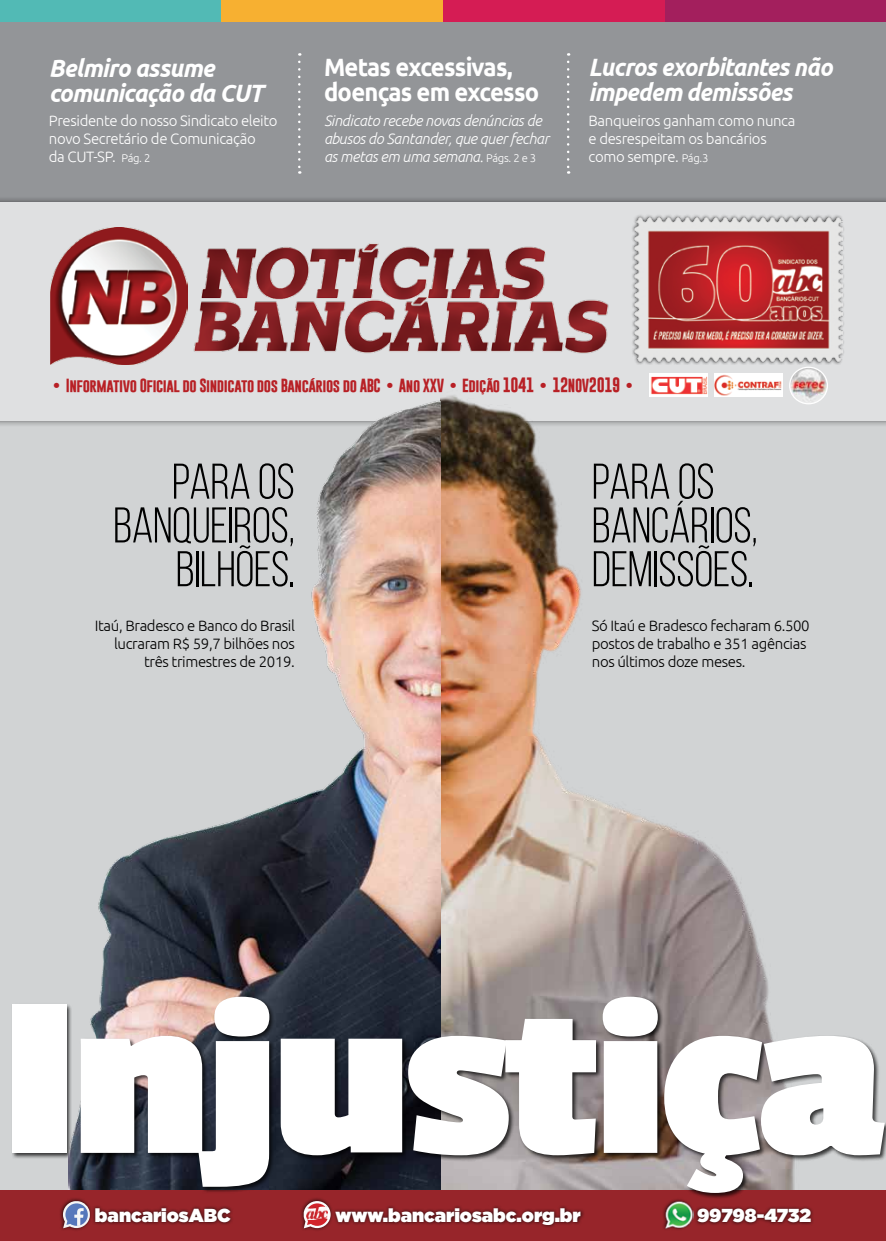
<style>
.page{position:relative;width:886px;height:1241px;background:#fff}
.page>*{position:absolute;margin:0;border:0;box-sizing:border-box;transform-origin:0 0}
.t1{font:700 238.25px "Passion One";letter-spacing:-.02em;color:#fff;scale:1.08 1}
.t2{font:50px/43.8px "Bebas Neue";letter-spacing:-.01em;color:#000;text-align:right}
.t3{font:italic 700 25px/25px "Ubuntu";letter-spacing:-.03em;color:#fff;scale:.93 1}
.t4{font:700 25px/25px "Ubuntu";letter-spacing:-.03em;color:#fff;scale:.95 1}
.t5{font:italic 700 25px/25px "Ubuntu";letter-spacing:-.03em;color:#fff;scale:.95 1}
.t6{font:900 18.75px "Gotham";color:#fff}
.t7{font:300 15px/18px "Ubuntu";letter-spacing:-.025em;color:#000;text-align:right}
.t8{font:300 15px/18px "Ubuntu";letter-spacing:-.025em;color:#fff}
.t9{font:italic 300 15px/18px "Ubuntu";letter-spacing:-.025em;color:#fff}
.t10{font:700 13.75px "Gobold";letter-spacing:-.03em;color:#b82025}
.s1{font-size:11.25px}
.s2{font-style:normal;font-size:11.25px}
.s3{font-size:15px}
</style>
<div class="page">
<div style="left:0;top:0;width:886px;height:1196px;background:#d1d3d4"></div>
<div style="left:0;top:0;width:886px;height:420px;background:#939598"></div>
<div style="left:664px;top:0;width:222px;height:21px;background:#a31f5d"></div>
<div style="left:0;top:0;width:221px;height:21px;background:#52bab5"></div>
<div style="left:221px;top:0;width:222px;height:21px;background:#f7b031"></div>
<div style="left:443px;top:0;width:221px;height:21px;background:#d51c54"></div>
<div style="left:0;top:195px;width:886px;height:232px;background:#000;opacity:.75"></div>
<div style="left:0;top:202px;width:886px;height:219px;background:#dfe0e1"></div>
<img style="left:50px;top:227px;width:138px;height:137px">
<img style="left:193px;top:243px;width:416px;height:111px">
<div style="left:631px;top:214px;width:214px;height:151px;background:#000;opacity:.75"></div>
<img style="left:635px;top:217px;width:207px;height:116px">
<svg style="left:567px;top:62px;width:2px;height:112px"></svg>
<svg style="left:298px;top:62px;width:2px;height:112px"></svg>
<img style="left:440px;top:333px;width:421px;height:662px">
<img style="left:69px;top:400px;width:371px;height:595px">
<div style="left:0;top:1190px;width:886px;height:50px;background:#97252a"></div>
<div style="left:59px;top:1197px;width:175px;height:34px;background:#000;opacity:.75"></div>
<svg style="left:63px;top:1200px;width:27px;height:27px"></svg>
<div style="left:662px;top:1197px;width:153px;height:34px;background:#000;opacity:.75"></div>
<img style="left:665px;top:1200px;width:28px;height:28px">
<div style="left:300px;top:1196px;width:285px;height:35px;background:#000;opacity:.75"></div>
<svg style="left:304px;top:1200px;width:27px;height:28px"></svg>
<div style="left:11px;top:995px;width:875px;height:204px;background:#000;opacity:.75"></div>
<h3 class="t5" style="left:49px;top:55px;width:227px">Belmiro assume comunicação da CUT</h3>
<p class="t8" style="left:49px;top:111px;width:230px">Presidente do nosso Sindicato eleito novo Secretário de Comunicação<br>da CUT-SP. <span class="s1">Pág. 2</span></p>
<h3 class="t4" style="left:324px;top:55px;width:228px">Metas excessivas, doenças em excesso</h3>
<p class="t9" style="left:324px;top:111px;width:227px">Sindicato recebe novas denúncias de abusos do Santander, que quer fechar as metas em uma semana. <span class="s2">Págs. 2 e 3</span></p>
<h3 class="t3" style="left:588px;top:55px;width:264px">Lucros exorbitantes não impedem demissões</h3>
<p class="t8" style="left:588px;top:111px;width:208px">Banqueiros ganham como nunca e desrespeitam os bancários como sempre. <span class="s1">Pág.3</span></p>
<p class="t10" style="left:53px;top:376px;width:581px">• Informativo Oficial do Sindicato dos Bancários do ABC • Ano XXV • Edição <span class="s3">1041</span> • <span class="s3">12</span>NOV<span class="s3">2019</span> •</p>
<h2 class="t2" style="left:113px;top:459px;width:183px">PARA OS<br>BANQUEIROS,<br>BILHÕES.</h2>
<h2 class="t2" style="left:592px;top:459px;width:167px;text-align:left">PARA OS<br>BANCÁRIOS,<br>DEMISSÕES.</h2>
<p class="t7" style="left:95px;top:616px;width:202px">Itaú, Bradesco e Banco do Brasil lucraram R$ 59,7 bilhões nos três trimestres de 2019.</p>
<p class="t7" style="left:592px;top:616px;width:219px;text-align:left">Só Itaú e Bradesco fecharam 6.500 postos de trabalho e 351 agências nos últimos doze meses.</p>
<h1 class="t1" style="left:0;top:954px;width:821px">Injustiça</h1>
<p class="t6" style="left:95px;top:1204px;width:137px">bancariosABC</p>
<p class="t6" style="left:336px;top:1204px;width:247px">www.bancariosabc.org.br</p>
<p class="t6" style="left:697px;top:1204px;width:116px">99798-4732</p>
</div>
